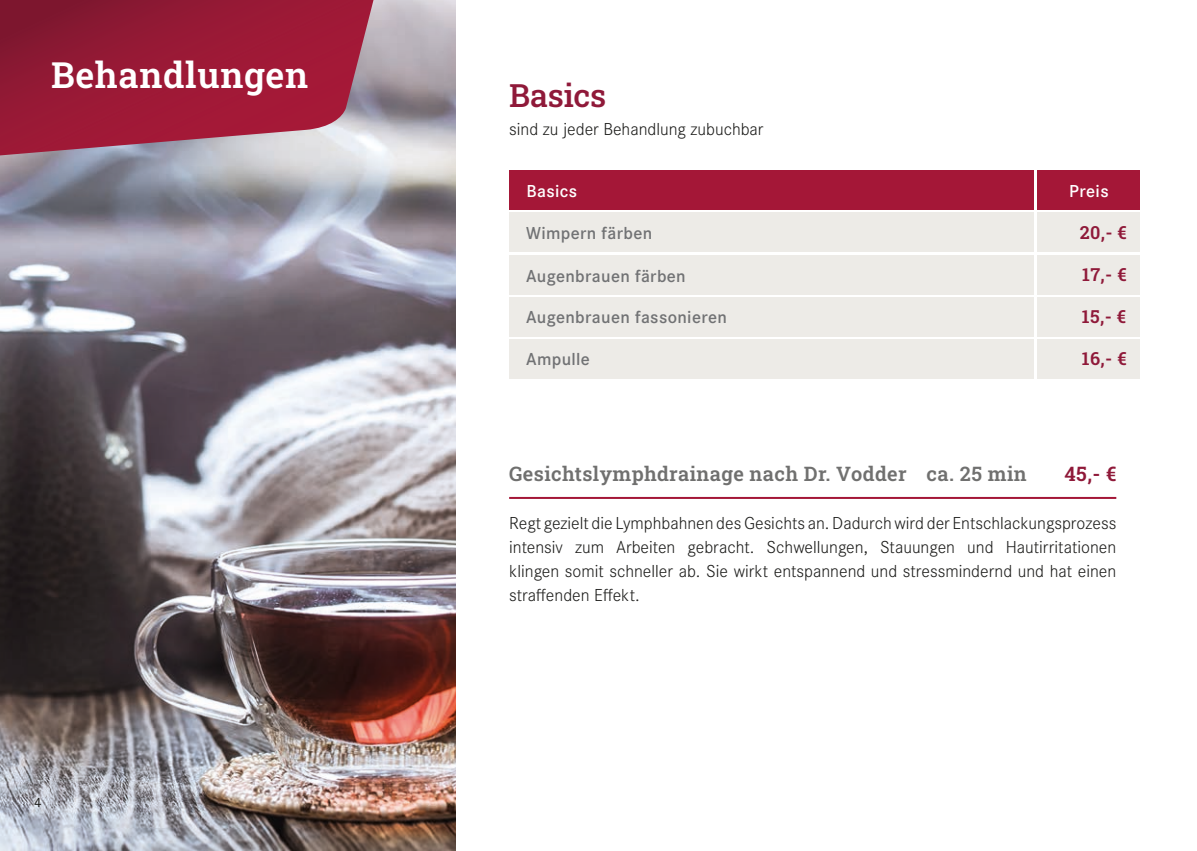
<style>
.page{position:relative;width:1197px;height:851px;background:#fff}
.page>*{position:absolute;margin:0;border:0;box-sizing:border-box;transform-origin:0 0}
.t1{font:36px "Roboto Slab";letter-spacing:.02em;color:#fff}
.t2{font:32px "Roboto Slab";letter-spacing:-.005em;color:#8f1939}
.t3{font:20px "Roboto Slab";letter-spacing:.02em;color:#70706f}
.t4{font:20px "Roboto Slab";color:#8f1939}
.t5{font:300 18px/24px "Corporate S";color:#1d1d1b;text-align:justify}
.t6{font:600 18px "Corporate S";letter-spacing:.02em;color:#717274}
.t7{font:18px "Roboto Slab";letter-spacing:.02em;color:#8f1939}
.t8{font:600 18px "Corporate S";letter-spacing:.02em;color:#fff}
.t9{font:500 14px "Corporate S";color:#1d1d1b}
</style>
<div class="page">
<img style="left:0;top:0;width:455px;height:850px">
<svg style="left:0;top:0;width:373px;height:155px;background:#9e2f49"></svg>
<hr style="left:509px;top:497px;width:607px;height:2px;background:#a41737">
<div style="left:1037px;top:213px;width:102px;height:39px;background:#edebe7"></div>
<div style="left:1037px;top:339px;width:102px;height:39px;background:#edebe7"></div>
<div style="left:1037px;top:255px;width:102px;height:39px;background:#edebe7"></div>
<div style="left:1037px;top:297px;width:102px;height:39px;background:#edebe7"></div>
<div style="left:509px;top:213px;width:524px;height:39px;background:#edebe7"></div>
<div style="left:509px;top:171px;width:524px;height:39px;background:#a41737"></div>
<div style="left:509px;top:339px;width:524px;height:39px;background:#edebe7"></div>
<div style="left:1037px;top:171px;width:103px;height:39px;background:#a41737"></div>
<div style="left:509px;top:255px;width:524px;height:39px;background:#edebe7"></div>
<div style="left:509px;top:297px;width:524px;height:39px;background:#edebe7"></div>
<h1 class="t1" style="left:51px;top:51px;width:259px">Behandlungen</h1>
<p class="t9" style="left:34px;top:794px;width:9px">4</p>
<h2 class="t2" style="left:509px;top:74px;width:99px">Basics</h2>
<p class="t5" style="left:509px;top:117px;width:256px">sind zu jeder Behandlung zubuchbar</p>
<p class="t8" style="left:526px;top:180px;width:52px">Basics</p>
<p class="t8" style="left:1069px;top:180px;width:41px">Preis</p>
<p class="t7" style="left:1079px;top:220px;width:49px">20,- €</p>
<p class="t6" style="left:526px;top:223px;width:128px">Wimpern färben</p>
<p class="t6" style="left:526px;top:266px;width:161px">Augenbrauen färben</p>
<p class="t6" style="left:526px;top:307px;width:202px">Augenbrauen fassonieren</p>
<p class="t7" style="left:1081px;top:262px;width:46px">17,- €</p>
<p class="t7" style="left:1081px;top:304px;width:46px">15,- €</p>
<p class="t6" style="left:526px;top:349px;width:65px">Ampulle</p>
<p class="t7" style="left:1081px;top:346px;width:46px">16,- €</p>
<p class="t3" style="left:509px;top:459px;width:399px">Gesichtslymphdrainage nach Dr. Vodder</p>
<p class="t4" style="left:1064px;top:459px;width:53px">45,- €</p>
<p class="t5" style="left:509px;top:511px;width:608px">Regt gezielt die Lymphbahnen des Gesichts an. Dadurch wird der Entschlackungsprozess intensiv zum Arbeiten gebracht. Schwellungen, Stauungen und Hautirritationen klingen somit schneller ab. Sie wirkt entspannend und stressmindernd und hat einen straffenden Effekt.</p>
<p class="t3" style="left:926px;top:459px;width:102px">ca. 25 min</p>
</div>
